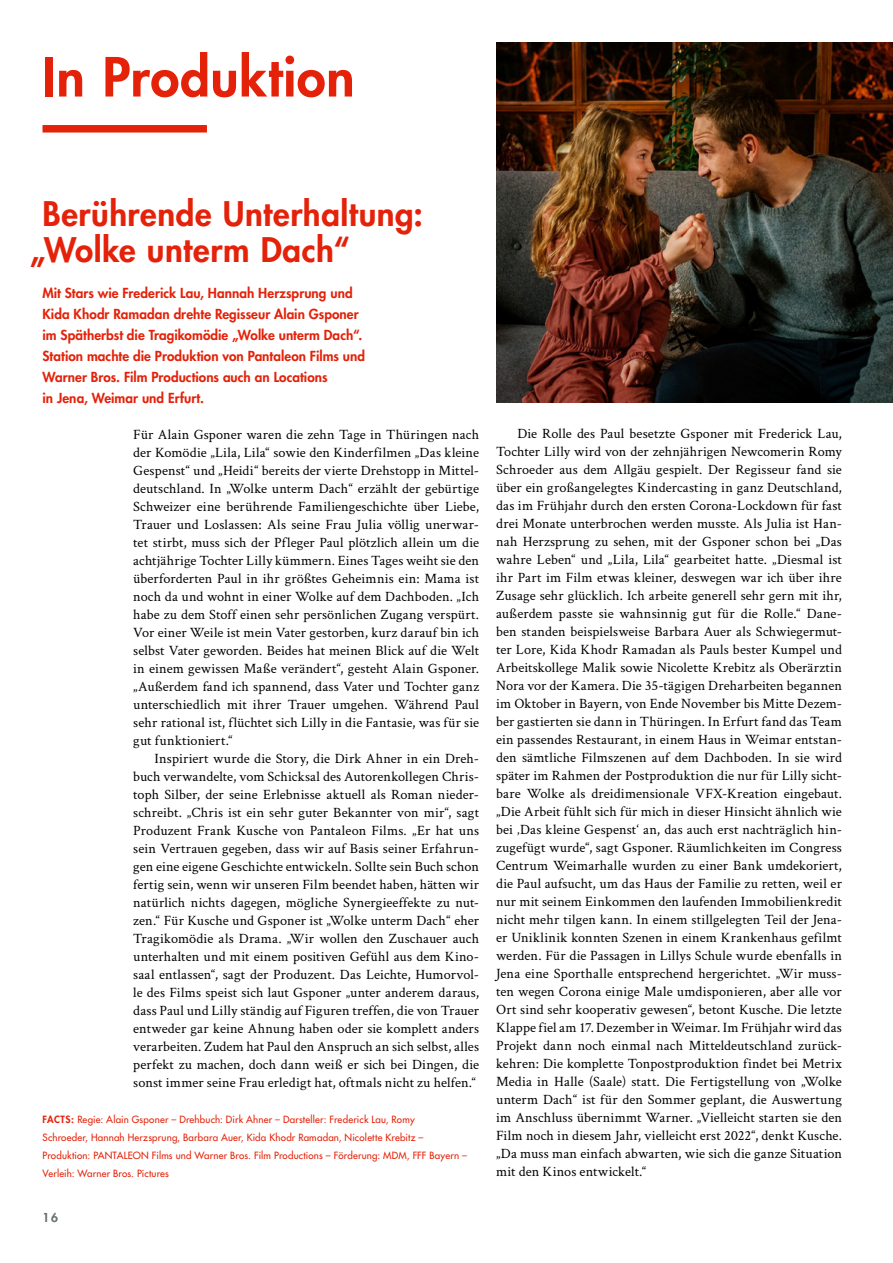
<style>
.page{position:relative;width:893px;height:1263px;background:#fff}
.page>*{position:absolute;margin:0;border:0;box-sizing:border-box;transform-origin:0 0}
.t1{font:800 52.5px "Futura Std";letter-spacing:.01em;color:#e4220a}
.t2{font:800 33px/36px "Futura Std";letter-spacing:.015em;color:#e4220a}
.t3{font:14.25px/18px "Crimson Text";letter-spacing:.01em;color:#000;text-align:justify}
.t4{font:800 13.5px/21px "Futura Std";letter-spacing:.005em;color:#e4220a}
.t5{font:800 12px "Futura Std";color:#677168}
.t6{font:500 9.75px/18px "Futura Std";letter-spacing:.02em;color:#e4220a}
.s1{font-weight:800}
</style>
<div class="page">
<div style="left:43px;top:125px;width:164px;height:8px;background:#e4220a"></div>
<img style="left:496px;top:43px;width:397px;height:360px">
<h1 class="t1" style="left:43px;top:44px;width:314px">In Produktion</h1>
<h2 class="t2" style="left:30px;top:196px;width:395px;text-indent:13px">Berührende Unterhaltung: „Wolke unterm Dach“</h2>
<p class="t4" style="left:43px;top:282px;width:324px">Mit Stars wie Frederick Lau, Hannah Herzsprung und Kida Khodr Ramadan drehte Regisseur Alain Gsponer im Spätherbst die Tragikomödie „Wolke unterm Dach“.<br>Station machte die Produktion von Pantaleon Films und Warner Bros. Film Productions auch an Locations<br>in Jena, Weimar und Erfurt.</p>
<p class="t3" style="left:133px;top:424px;width:347px">Für Alain Gsponer waren die zehn Tage in Thüringen nach der Komödie „Lila, Lila“ sowie den Kinderfilmen „Das kleine Gespenst“ und „Heidi“ bereits der vierte Drehstopp in Mittel&shy;deutschland. In „Wolke unterm Dach“ erzählt der gebürtige Schweizer eine berührende Familiengeschichte über Liebe, Trauer und Loslassen: Als seine Frau Julia völlig unerwar&shy;tet stirbt, muss sich der Pfleger Paul plötzlich allein um die achtjährige Tochter Lilly kümmern. Eines Tages weiht sie den überforderten Paul in ihr größtes Geheimnis ein: Mama ist noch da und wohnt in einer Wolke auf dem Dachboden. „Ich habe zu dem Stoff einen sehr persönlichen Zugang verspürt.<br>Vor einer Weile ist mein Vater gestorben, kurz darauf bin ich selbst Vater geworden. Beides hat meinen Blick auf die Welt in einem gewissen Maße verändert“, gesteht Alain Gsponer. „Außerdem fand ich spannend, dass Vater und Tochter ganz unterschiedlich mit ihrer Trauer umgehen. Während Paul sehr rational ist, flüchtet sich Lilly in die Fantasie, was für sie gut funktioniert.“</p>
<p class="t3" style="left:133px;top:748px;width:347px;text-indent:21px">Inspiriert wurde die Story, die Dirk Ahner in ein Dreh&shy;buch verwandelte, vom Schicksal des Autorenkollegen Chris&shy;toph Silber, der seine Erlebnisse aktuell als Roman nieder&shy;schreibt. „Chris ist ein sehr guter Bekannter von mir“, sagt Produzent Frank Kusche von Pantaleon Films. „Er hat uns sein Vertrauen gegeben, dass wir auf Basis seiner Erfahrun&shy;gen eine eigene Geschichte entwickeln. Sollte sein Buch schon fertig sein, wenn wir unseren Film beendet haben, hätten wir natürlich nichts dagegen, mögliche Synergieeffekte zu nut&shy;zen.“ Für Kusche und Gsponer ist „Wolke unterm Dach“ eher Tragikomödie als Drama. „Wir wollen den Zuschauer auch unterhalten und mit einem positiven Gefühl aus dem Kino&shy;saal entlassen“, sagt der Produzent. Das Leichte, Humorvol&shy;le des Films speist sich laut Gsponer „unter anderem daraus, dass Paul und Lilly ständig auf Figuren treffen, die von Trauer entweder gar keine Ahnung haben oder sie komplett anders verarbeiten. Zudem hat Paul den Anspruch an sich selbst, alles perfekt zu machen, doch dann weiß er sich bei Dingen, die sonst immer seine Frau erledigt hat, oftmals nicht zu helfen.“</p>
<p class="t6" style="left:43px;top:1110px;width:426px"><span class="s1">FACTS:</span> Regie: Alain Gsponer – Drehbuch: Dirk Ahner – Darsteller: Frederick Lau, Romy<br>Schroeder, Hannah Herzsprung, Barbara Auer, Kida Khodr Ramadan, Nicolette Krebitz – Produktion: PANTALEON Films und Warner Bros. Film Productions – Förderung: MDM, FFF Bayern – Verleih: Warner Bros. Pictures</p>
<p class="t5" style="left:43px;top:1210px;width:17px">16</p>
<p class="t3" style="left:496px;top:424px;width:347px;text-indent:21px">Die Rolle des Paul besetzte Gsponer mit Frederick Lau, Tochter Lilly wird von der zehnjährigen Newcomerin Romy Schroeder aus dem Allgäu gespielt. Der Regisseur fand sie über ein großangelegtes Kindercasting in ganz Deutschland, das im Frühjahr durch den ersten Corona-Lockdown für fast drei Monate unterbrochen werden musste. Als Julia ist Han&shy;nah Herzsprung zu sehen, mit der Gsponer schon bei „Das wahre Leben“ und „Lila, Lila“ gearbeitet hatte. „Diesmal ist ihr Part im Film etwas kleiner, deswegen war ich über ihre Zusage sehr glücklich. Ich arbeite generell sehr gern mit ihr, außerdem passte sie wahnsinnig gut für die Rolle.“ Dane&shy;ben standen beispielsweise Barbara Auer als Schwiegermut&shy;ter Lore, Kida Khodr Ramadan als Pauls bester Kumpel und Arbeitskollege Malik sowie Nicolette Krebitz als Oberärztin Nora vor der Kamera. Die 35-tägigen Dreharbeiten begannen im Oktober in Bayern, von Ende November bis Mitte Dezem&shy;ber gastierten sie dann in Thüringen. In Erfurt fand das Team ein passendes Restaurant, in einem Haus in Weimar entstan&shy;den sämtliche Filmszenen auf dem Dachboden. In sie wird später im Rahmen der Postproduktion die nur für Lilly sicht&shy;bare Wolke als dreidimensionale VFX-Kreation eingebaut. „Die Arbeit fühlt sich für mich in dieser Hinsicht ähnlich wie bei ‚Das kleine Gespenst‘ an, das auch erst nachträglich hin&shy;zugefügt wurde“, sagt Gsponer. Räumlichkeiten im Congress Centrum Weimarhalle wurden zu einer Bank umdekoriert, die Paul aufsucht, um das Haus der Familie zu retten, weil er nur mit seinem Einkommen den laufenden Immobilienkredit nicht mehr tilgen kann. In einem stillgelegten Teil der Jena&shy;er Uniklinik konnten Szenen in einem Krankenhaus gefilmt werden. Für die Passagen in Lillys Schule wurde ebenfalls in Jena eine Sporthalle entsprechend hergerichtet. „Wir muss&shy;ten wegen Corona einige Male umdisponieren, aber alle vor Ort sind sehr kooperativ gewesen“, betont Kusche. Die letzte Klappe fiel am 17. Dezember in Weimar. Im Frühjahr wird das Projekt dann noch einmal nach Mitteldeutschland zurück&shy;kehren: Die komplette Tonpostproduktion findet bei Metrix Media in Halle (Saale) statt. Die Fertigstellung von „Wolke unterm Dach“ ist für den Sommer geplant, die Auswertung im Anschluss übernimmt Warner. „Vielleicht starten sie den Film noch in diesem Jahr, vielleicht erst 2022“, denkt Kusche. „Da muss man einfach abwarten, wie sich die ganze Situation mit den Kinos entwickelt.“</p>
</div>
